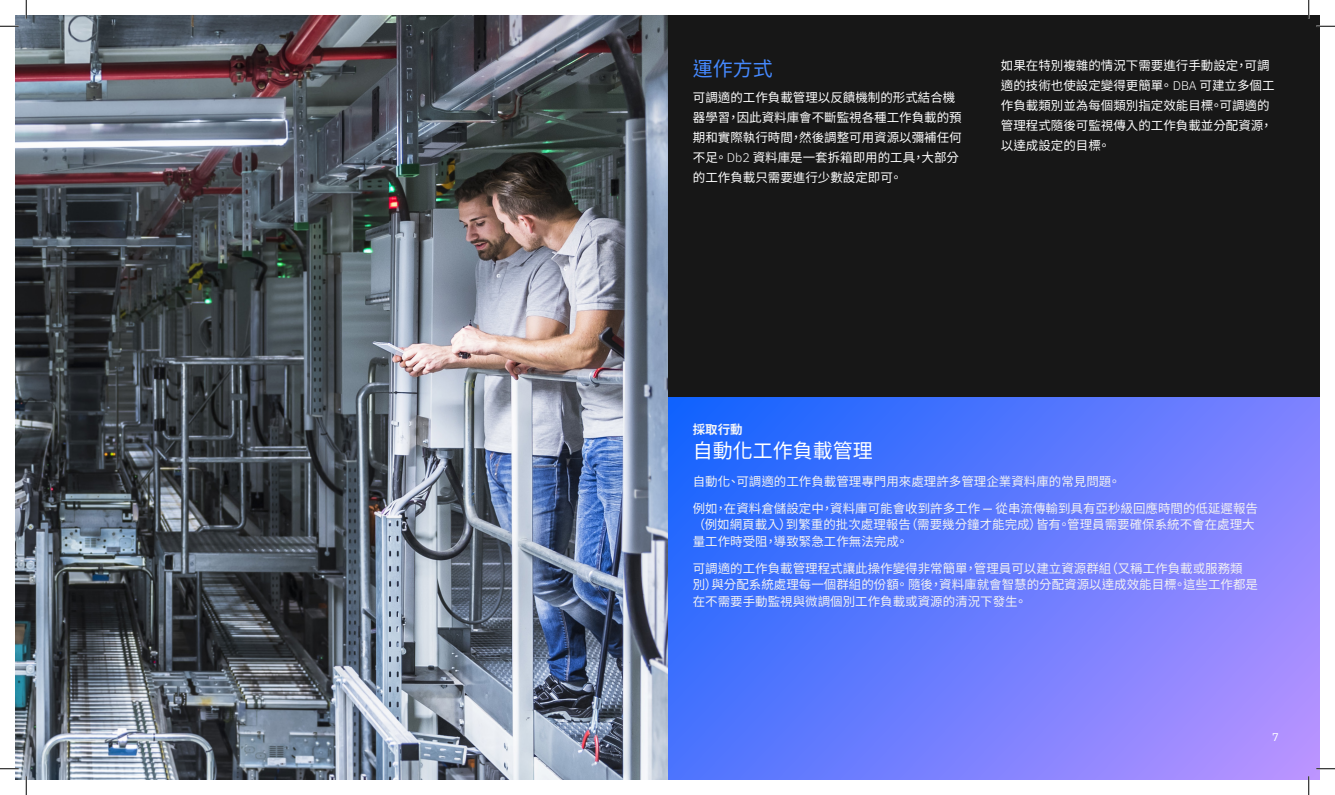
<style>
.page{position:relative;width:1335px;height:795px;background:#fff}
.page>*{position:absolute;margin:0;border:0;box-sizing:border-box;transform-origin:0 0}
.t1{font:20px "Noto Sans CJ Ktc";color:#fff}
.t2{font:20px "Noto Sans CJ Ktc";color:#4589ff}
.t3{font:12.5px/16.2px "Noto Sans CJ Ktc";color:#f3f3f3}
.t4{font:12.5px/20px "Noto Sans CJ Ktc";color:#fff}
.t5{font:700 12.5px "Noto Sans CJ Ktc";color:#f2f4f8}
.t6{font:11.25px "IBM Plex Sans";color:#fff}
.s1{font-family:"IBM Plex Sans";font-weight:300}
.s2{font-family:"IBM Plex Sans Text"}
</style>
<div class="page">
<div style="left:15px;top:15px;width:1305px;height:765px;background:#171717"></div>
<svg style="left:668px;top:398px;width:652px;height:382px;background:#657bfe"></svg>
<img style="left:15px;top:15px;width:653px;height:765px">
<svg style="left:0;top:25px;width:19px;height:2px"></svg>
<svg style="left:1316px;top:25px;width:19px;height:2px"></svg>
<svg style="left:0;top:768px;width:19px;height:2px"></svg>
<svg style="left:1316px;top:768px;width:19px;height:2px"></svg>
<svg style="left:25px;top:0;width:2px;height:19px"></svg>
<svg style="left:25px;top:776px;width:2px;height:19px"></svg>
<svg style="left:1308px;top:0;width:2px;height:19px"></svg>
<svg style="left:1308px;top:776px;width:2px;height:19px"></svg>
<h1 class="t2" style="left:693px;top:57px;width:81px">運作方式</h1>
<p class="t4" style="left:693px;top:87px;width:270px">可調適的工作負載管理以反饋機制的形式結合機器學習，因此資料庫會不斷監視各種工作負載的預期和實際執行時間，然後調整可用資源以彌補任何不足。 <span class="s1">Db2</span> 資料庫是一套拆箱即用的工具，大部分的工作負載只需要進行少數設定即可。</p>
<p class="t4" style="left:1001px;top:56px;width:275px">如果在特別複雜的情況下需要進行手動設定，可調適的技術也使設定變得更簡單。<span class="s1">DBA</span> 可建立多個工作負載類別並為每個類別指定效能目標。可調適的管理程式隨後可監視傳入的工作負載並分配資源，以達成設定的目標。</p>
<p class="t5" style="left:693px;top:423px;width:51px">採取行動</p>
<h1 class="t1" style="left:693px;top:440px;width:181px">自動化工作負載管理</h1>
<p class="t3" style="left:693px;top:473px;width:430px">自動化、可調適的工作負載管理專門用來處理許多管理企業資料庫的常見問題。</p>
<p class="t3" style="left:693px;top:501px;width:567px">例如，在資料倉儲設定中，資料庫可能會收到許多工作 <span class="s2">—</span> 從串流傳輸到具有亞秒級回應時間的低延遲報告（例如網頁載入）到繁重的批次處理報告（需要幾分鐘才能完成）皆有。管理員需要確保系統不會在處理大量工作時受阻，導致緊急工作無法完成。</p>
<p class="t3" style="left:693px;top:561px;width:567px">可調適的工作負載管理程式讓此操作變得非常簡單，管理員可以建立資源群組（又稱工作負載或服務類別）與分配系統處理每一個群組的份額。 隨後，資料庫就會智慧的分配資源以達成效能目標。這些工作都是在不需要手動監視與微調個別工作負載或資源的清況下發生。</p>
<p class="t6" style="left:1272px;top:728px;width:8px">7</p>
</div>
